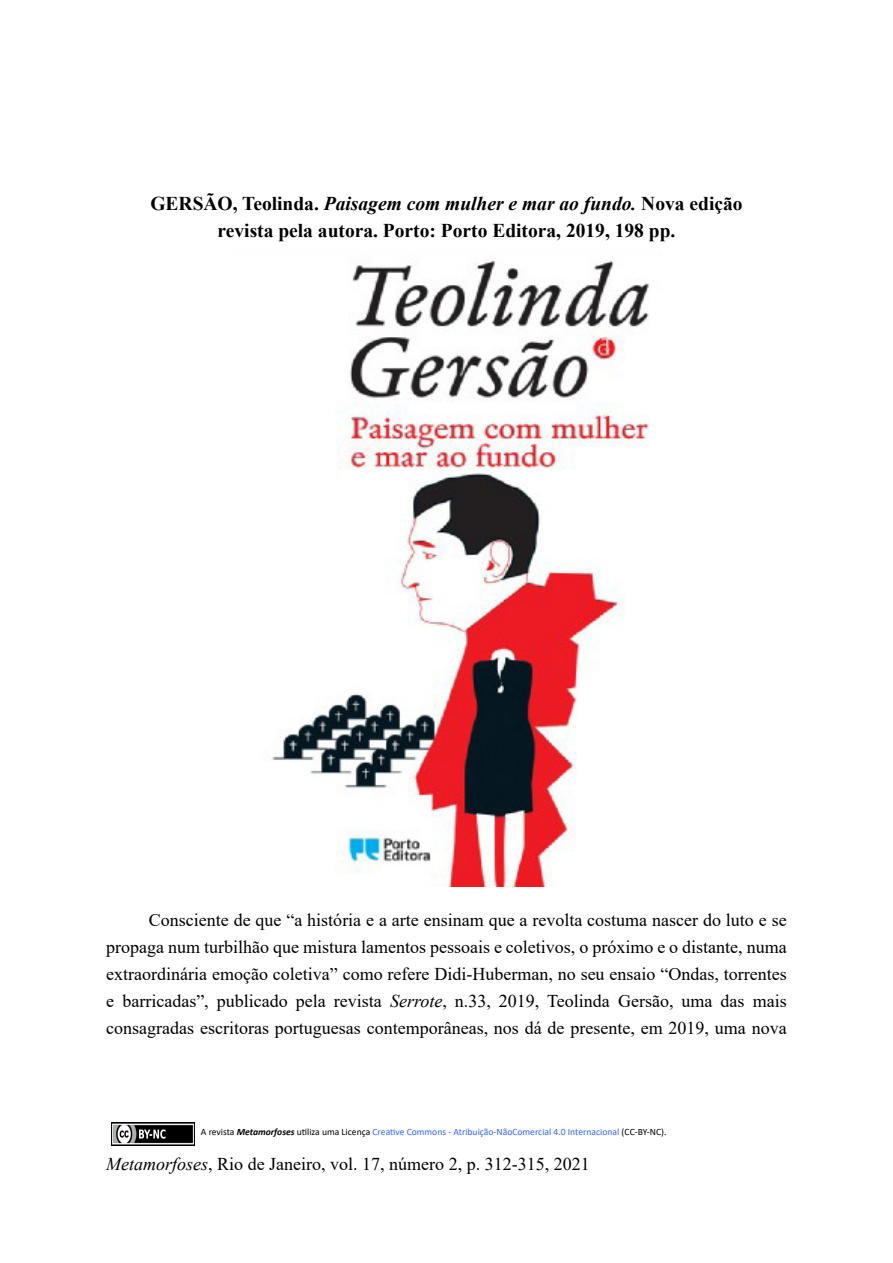
<style>
.page{position:relative;width:893px;height:1263px;background:#fff}
.page>*{position:absolute;margin:0;border:0;box-sizing:border-box;transform-origin:0 0}
.Titulo_Principal{font:700 19.5px/27px "Times New Roman";color:#000;text-align:center}
.ParagrafoPrincipal{font:18px/27px "Times New Roman";color:#000;text-align:justify}
.t1{font:9.6px "Calibri";color:#36f}
.s1{font-style:italic}
.s2{color:#000}
.s3{font-weight:700;font-style:italic;color:#000}
</style>
<div class="page">
<img style="left:112px;top:1122px;width:83px;height:23px">
<img style="left:271px;top:260px;width:379px;height:626px">
<p class="Titulo_Principal" style="left:150px;top:190px;width:594px">GERSÃO, Teolinda. <span class="s1">Paisagem com mulher e mar ao fundo.</span> Nova edição revista pela autora. Porto: Porto Editora, 2019, 198 pp.</p>
<p class="ParagrafoPrincipal" style="left:106px;top:906px;width:682px;text-indent:43px">Consciente de que “a história e a arte ensinam que a revolta costuma nascer do luto e se propaga num turbilhão que mistura lamentos pessoais e coletivos, o próximo e o distante, numa extraordinária emoção coletiva” como refere Didi-Huberman, no seu ensaio “Ondas, torrentes e barricadas”, publicado pela revista <span class="s1">Serrote</span>, n.33, 2019, Teolinda Gersão, uma das mais consagradas escritoras portuguesas contemporâneas, nos dá de presente, em 2019, uma nova</p>
<p class="t1" style="left:201px;top:1125px;width:467px"><span class="s2">A revista</span> <span class="s3">Metamorfoses</span> <span class="s2">utiliza uma Licença</span> Creative Commons - Atribuição-NãoComercial 4.0 Internacional <span class="s2">(CC-BY-NC).</span></p>
<p class="ParagrafoPrincipal" style="left:106px;top:1150px;width:485px"><span class="s1">Metamorfoses</span>, Rio de Janeiro, vol. 17, número 2, p. 312-315, 2021</p>
</div>
